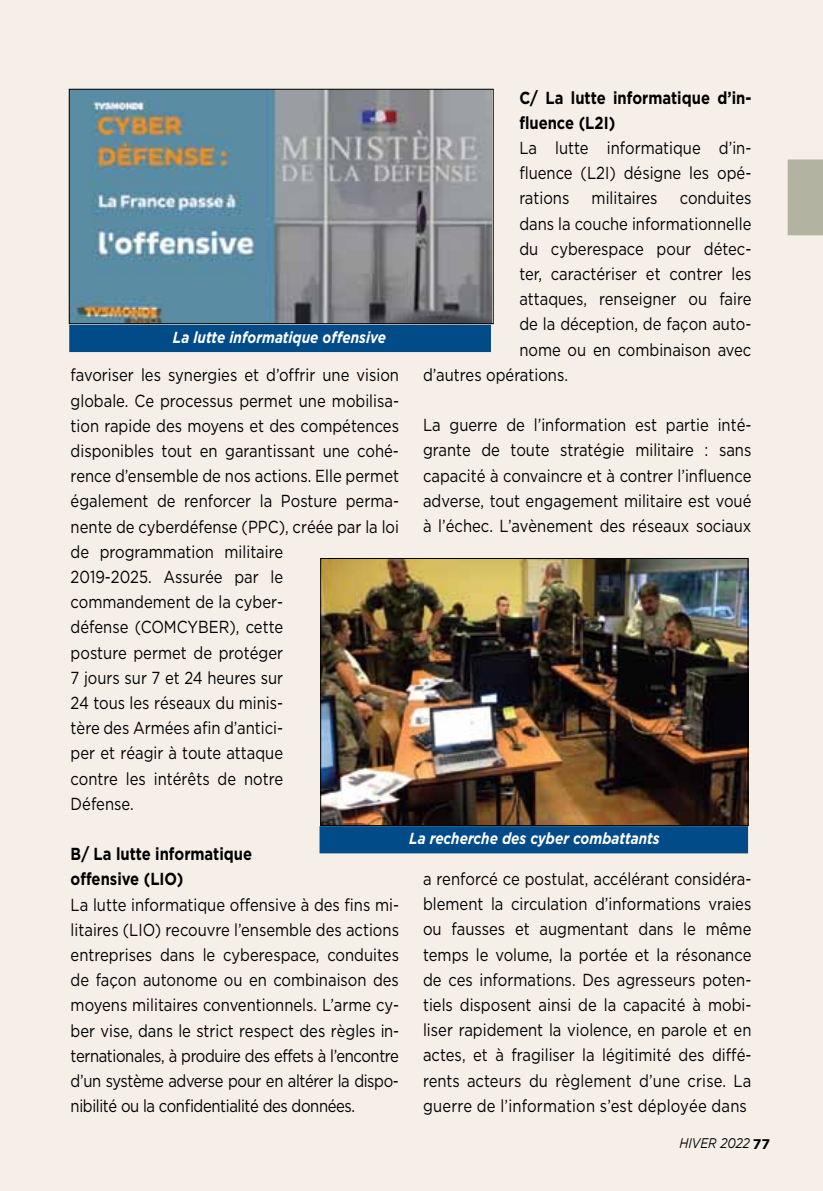
<style>
.page{position:relative;width:823px;height:1191px;background:#fff}
.page>*{position:absolute;margin:0;border:0;box-sizing:border-box;transform-origin:0 0}
.t1{font:17.4px/25.2px "Gotham";color:#000;text-align:justify;scale:.85 1}
.t2{font:700 17.4px/25.2px "Gotham";color:#000;scale:.85 1}
.t3{font:italic 700 16px "Gotham";color:#fff;scale:.85 1}
.t4{font:italic 14px "Gotham";color:#000;scale:.85 1}
.s1{font-weight:700;font-style:normal}
</style>
<div class="page">
<div style="left:0;top:0;width:822px;height:1191px;background:#f5efe8"></div>
<div style="left:787px;top:159px;width:35px;height:76px;background:#b3b3a1"></div>
<img style="left:71px;top:91px;width:420px;height:231px">
<div style="left:69px;top:89px;width:424px;height:235px;border:1px solid #000"></div>
<div style="left:69px;top:325px;width:421px;height:27px;background:#004b88"></div>
<img style="left:322px;top:560px;width:424px;height:264px">
<div style="left:320px;top:558px;width:428px;height:268px;border:1px solid #000"></div>
<div style="left:319px;top:826px;width:428px;height:27px;background:#004b88;border:2px solid #004b88"></div>
<p class="t3" style="left:173px;top:328px;width:252px">La lutte informatique offensive</p>
<p class="t1" style="left:71px;top:362px;width:387px;text-align:left">favoriser les synergies et d’offrir une vision globale. Ce processus permet une mobilisa&shy;tion rapide des moyens et des compétences disponibles tout en garantissant une cohé&shy;rence d’ensemble de nos actions. Elle permet également de renforcer la Posture perma&shy;nente de cyberdéfense (PPC), créée par la loi de programmation militaire<br>2019-2025. Assurée par le commandement de la cyber-<br>défense (COMCYBER), cette<br>posture permet de protéger<br>7 jours sur 7 et 24 heures sur<br>24 tous les réseaux du minis-<br>tère des Armées afin d’antici-<br>per et réagir à toute attaque<br>contre les intérêts de notre<br>Défense.</p>
<p class="t2" style="left:71px;top:841px;width:215px">B/ La lutte informatique offensive (LIO)</p>
<p class="t1" style="left:71px;top:891px;width:387px">La lutte informatique offensive à des fins mi&shy;litaires (LIO) recouvre l’ensemble des actions entreprises dans le cyberespace, conduites de façon autonome ou en combinaison des moyens militaires conventionnels. L’arme cy&shy;ber vise, dans le strict respect des règles in&shy;ternationales, à produire des effets à l’encontre d’un système adverse pour en altérer la dispo&shy;nibilité ou la confidentialité des données.</p>
<p class="t2" style="left:519px;top:84px;width:274px">C/ La lutte informatique d’in&shy;fluence (L2I)</p>
<p class="t1" style="left:519px;top:135px;width:274px">La lutte informatique d’in&shy;fluence (L2I) désigne les opé&shy;rations</p>
<p class="t1" style="left:591px;top:185px;width:79px">militaires</p>
<p class="t1" style="left:679px;top:185px;width:86px">conduites</p>
<p class="t1" style="left:519px;top:210px;width:274px">dans la couche informationnelle</p>
<p class="t1" style="left:519px;top:236px;width:274px">du cyberespace pour détec-</p>
<p class="t1" style="left:519px;top:261px;width:274px">ter, caractériser et contrer les</p>
<p class="t1" style="left:519px;top:286px;width:274px">attaques, renseigner ou faire</p>
<p class="t1" style="left:519px;top:311px;width:274px">de la déception, de façon auto-</p>
<p class="t1" style="left:519px;top:336px;width:274px">nome ou en combinaison avec</p>
<p class="t1" style="left:423px;top:362px;width:172px">d’autres opérations.</p>
<p class="t1" style="left:423px;top:412px;width:387px">La guerre de l’information est partie inté&shy;grante de toute stratégie militaire : sans capacité à convaincre et à contrer l’influence adverse, tout engagement militaire est voué à l’échec. L’avènement des réseaux sociaux</p>
<p class="t3" style="left:409px;top:828px;width:296px">La recherche des cyber combattants</p>
<p class="t1" style="left:423px;top:866px;width:387px">a renforcé ce postulat, accélérant considéra&shy;blement la circulation d’informations vraies ou fausses et augmentant dans le même temps le volume, la portée et la résonance de ces informations. Des agresseurs poten&shy;tiels disposent ainsi de la capacité à mobi&shy;liser rapidement la violence, en parole et en actes, et à fragiliser la légitimité des diffé&shy;rents acteurs du règlement d’une crise. La guerre de l’information s’est déployée dans</p>
<p class="t4" style="left:679px;top:1135px;width:108px">HIVER 2022 <span class="s1">77</span></p>
</div>
